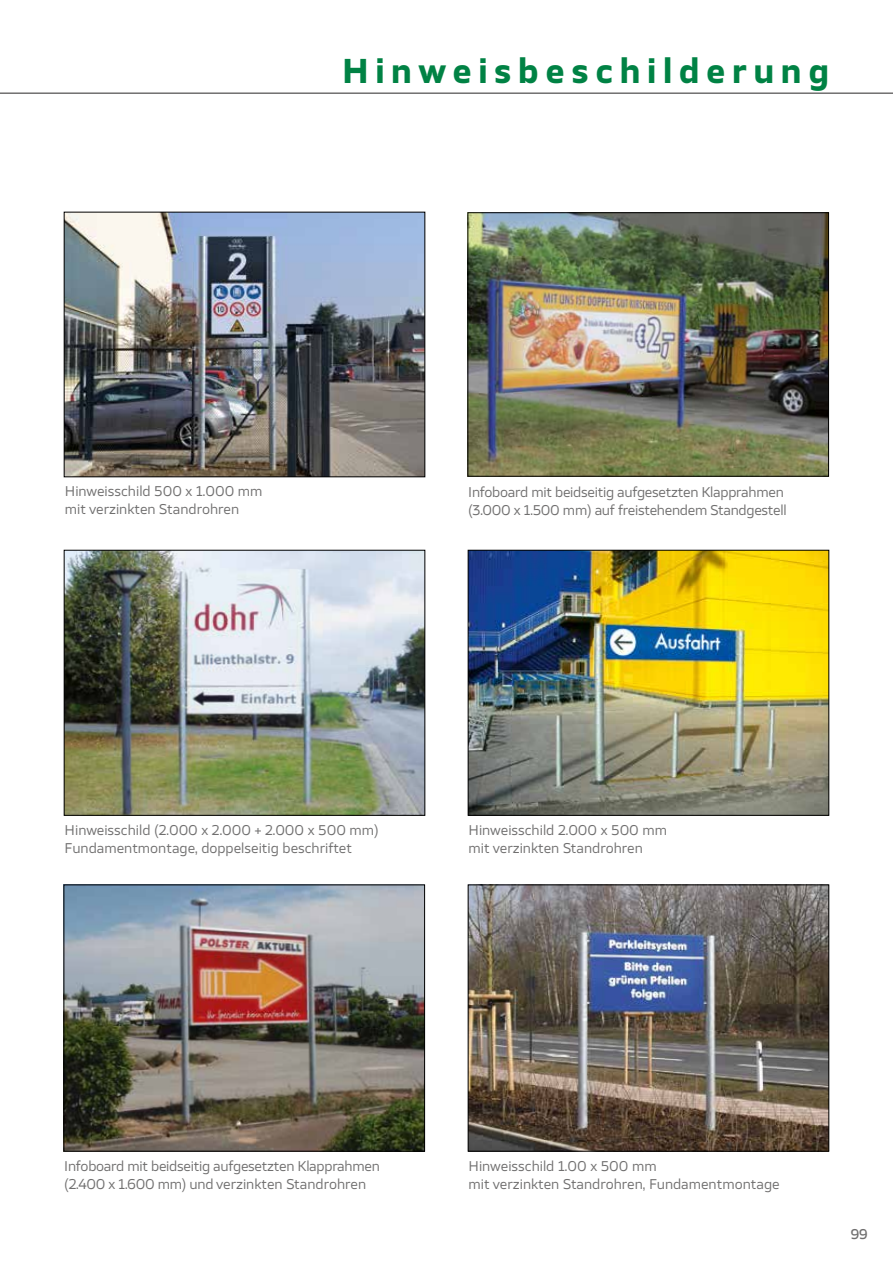
<style>
.page{position:relative;width:893px;height:1263px;background:#fff}
.page>*{position:absolute;margin:0;border:0;box-sizing:border-box;transform-origin:0 0}
.t1{font:700 33px "TT Severs";letter-spacing:.2em;color:#008244}
.t2{font:13.5px/18px "TT Severs";color:#706f6f}
.t3{font:13.5px/18px "TT Severs";letter-spacing:-.02em;color:#706f6f}
.t4{font:500 13.5px "TT Severs";color:#706f6f}
</style>
<div class="page">
<hr style="left:0;top:92px;width:893px;height:2px;background:#706f6f">
<img style="left:470px;top:552px;width:357px;height:262px">
<div style="left:468px;top:550px;width:361px;height:266px;border:1px solid #000"></div>
<img style="left:470px;top:886px;width:357px;height:263px">
<div style="left:468px;top:884px;width:361px;height:267px;border:1px solid #000"></div>
<img style="left:66px;top:886px;width:357px;height:263px">
<div style="left:64px;top:884px;width:361px;height:267px;border:1px solid #000"></div>
<img style="left:469px;top:214px;width:358px;height:261px">
<div style="left:467px;top:212px;width:362px;height:265px;border:1px solid #000"></div>
<img style="left:66px;top:214px;width:357px;height:261px">
<div style="left:64px;top:212px;width:361px;height:265px;border:1px solid #000"></div>
<img style="left:66px;top:552px;width:357px;height:262px">
<div style="left:64px;top:550px;width:361px;height:266px;border:1px solid #000"></div>
<h1 class="t1" style="left:342px;top:49px;width:488px">Hinweisbeschilderung</h1>
<p class="t2" style="left:65px;top:482px;width:199px">Hinweisschild 500 x 1.000 mm mit verzinkten Standrohren</p>
<p class="t3" style="left:468px;top:483px;width:320px">Infoboard mit beidseitig aufgesetzten Klapprahmen (3.000 x 1.500 mm) auf freistehendem Standgestell</p>
<p class="t2" style="left:65px;top:821px;width:316px">Hinweisschild (2.000 x 2.000 + 2.000 x 500 mm)<br>Fundamentmontage, doppelseitig beschriftet</p>
<p class="t2" style="left:469px;top:821px;width:200px">Hinweisschild 2.000 x 500 mm mit verzinkten Standrohren</p>
<p class="t3" style="left:64px;top:1156px;width:317px">Infoboard mit beidseitig aufgesetzten Klapprahmen (2.400 x 1.600 mm) und verzinkten Standrohren</p>
<p class="t2" style="left:469px;top:1156px;width:313px">Hinweisschild 1.00 x 500 mm<br>mit verzinkten Standrohren, Fundamentmontage</p>
<p class="t4" style="left:851px;top:1225px;width:18px">99</p>
</div>
